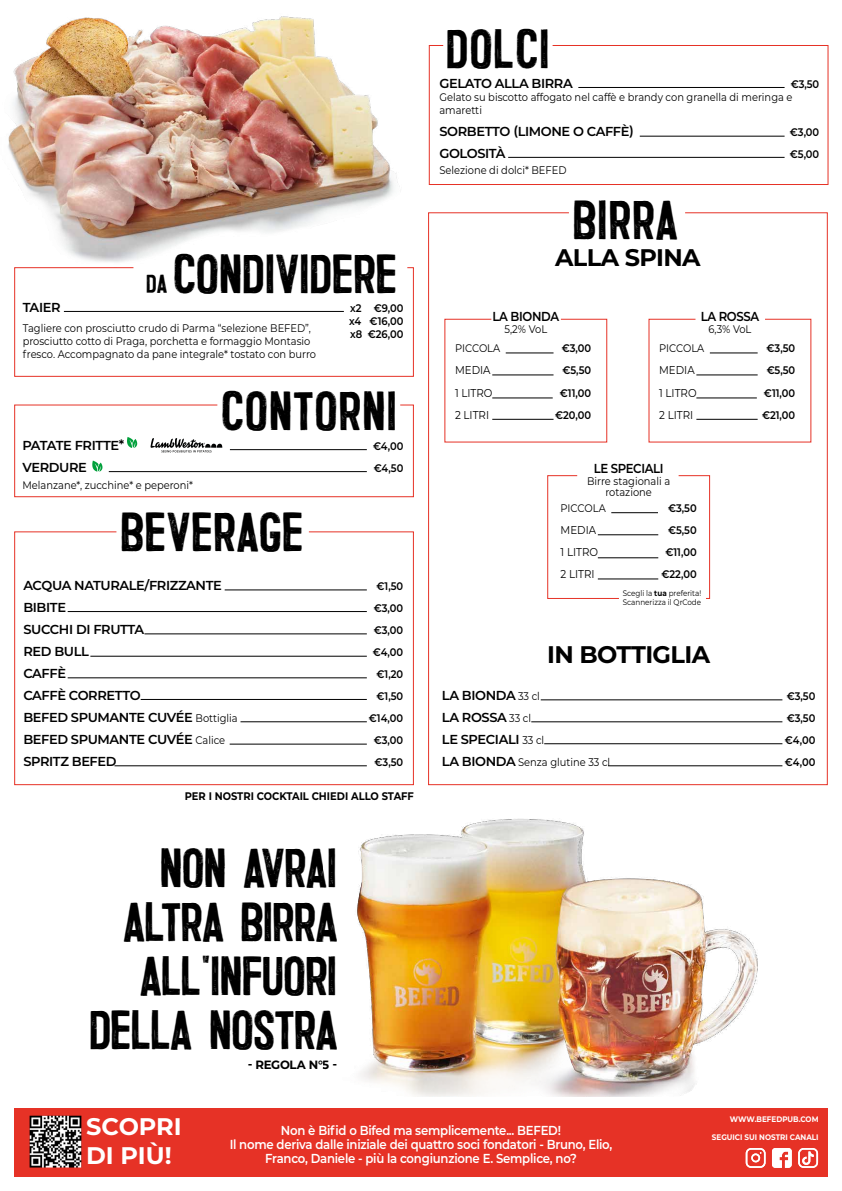
<style>
.page{position:relative;width:842px;height:1191px;background:#fff}
.page>*{position:absolute;margin:0;border:0;box-sizing:border-box;transform-origin:0 0}
.t1{font:45px/54px "Trincha";letter-spacing:-.02em;color:#000;text-align:right}
.t2{font:45px "Trincha";color:#000}
.t3{font:700 24px "Montserrat";letter-spacing:-.025em;color:#000}
.t4{font:700 24px/28.8px "Montserrat";color:#fff}
.t5{font:600 13px "Montserrat";letter-spacing:-.03em;color:#000}
.t6{font:600 13px/14px "Montserrat";letter-spacing:-.02em;color:#fff;text-align:center;scale:.9 1}
.t7{font:600 13px "Montserrat";letter-spacing:-.03em;color:#000;scale:.9 1}
.t8{font:700 12px "Montserrat";letter-spacing:-.025em;color:#000}
.t9{font:11.4px "Montserrat";color:#000;scale:.9 1}
.t10{font:11px/13px "Montserrat";color:#000;scale:.9 1}
.t11{font:600 11px/13px "Montserrat";color:#000;text-align:justify;scale:.9 1}
.t12{font:700 11px "Montserrat";color:#000;scale:.9 1}
.t13{font:8px/9px "Montserrat";color:#000;scale:.9 1}
.t14{font:700 8px "Montserrat";color:#fff;scale:.9 1}
.s1{font-size:21px}
.s2{font-weight:400;font-size:11px}
.s3{font-weight:700}
.s4{font-weight:600;font-size:13px}
</style>
<div class="page">
<div style="left:14px;top:1108px;width:814px;height:68px;background:#e63226"></div>
<svg style="left:428px;top:212px;width:400px;height:573px"></svg>
<svg style="left:444px;top:318px;width:164px;height:125px"></svg>
<hr style="left:506px;top:353px;width:47px;height:1px;background:#000">
<hr style="left:492px;top:375px;width:61px;height:1px;background:#000">
<hr style="left:492px;top:398px;width:61px;height:1px;background:#000">
<hr style="left:492px;top:419px;width:61px;height:1px;background:#000">
<svg style="left:648px;top:318px;width:164px;height:125px"></svg>
<hr style="left:710px;top:353px;width:48px;height:1px;background:#000">
<hr style="left:696px;top:375px;width:62px;height:1px;background:#000">
<hr style="left:696px;top:398px;width:61px;height:1px;background:#000">
<hr style="left:696px;top:419px;width:62px;height:1px;background:#000">
<img style="left:29px;top:1115px;width:53px;height:53px">
<svg style="left:547px;top:474px;width:73px;height:125px"></svg>
<hr style="left:611px;top:512px;width:47px;height:1px;background:#000">
<hr style="left:598px;top:534px;width:60px;height:1px;background:#000">
<hr style="left:598px;top:557px;width:60px;height:1px;background:#000">
<hr style="left:598px;top:579px;width:60px;height:1px;background:#000">
<svg style="left:678px;top:474px;width:33px;height:125px"></svg>
<hr style="left:541px;top:699px;width:241px;height:1px;background:#000">
<hr style="left:531px;top:721px;width:251px;height:1px;background:#000">
<hr style="left:544px;top:743px;width:238px;height:1px;background:#000">
<hr style="left:608px;top:765px;width:174px;height:1px;background:#000">
<svg style="left:14px;top:404px;width:400px;height:94px"></svg>
<hr style="left:230px;top:449px;width:137px;height:1px;background:#000">
<hr style="left:109px;top:471px;width:258px;height:1px;background:#000">
<svg style="left:14px;top:267px;width:400px;height:110px"></svg>
<svg style="left:428px;top:45px;width:401px;height:140px"></svg>
<hr style="left:578px;top:87px;width:206px;height:1px;background:#000">
<hr style="left:640px;top:136px;width:144px;height:1px;background:#000">
<hr style="left:508px;top:157px;width:276px;height:1px;background:#000">
<svg style="left:14px;top:531px;width:400px;height:254px"></svg>
<svg style="left:746px;top:1148px;width:19px;height:19px"></svg>
<svg style="left:798px;top:1148px;width:20px;height:19px"></svg>
<svg style="left:772px;top:1148px;width:20px;height:19px"></svg>
<img style="left:357px;top:818px;width:401px;height:278px">
<img style="left:8px;top:16px;width:404px;height:268px">
<h1 class="t1" style="left:445px;top:17px;width:106px">DOLCI</h1>
<p class="t5" style="left:439px;top:74px;width:135px">GELATO ALLA BIRRA</p>
<p class="t11" style="left:791px;top:77px;width:33px">€3,50</p>
<p class="t10" style="left:439px;top:90px;width:394px">Gelato su biscotto affogato nel caffè e brandy con granella di meringa e amaretti</p>
<p class="t5" style="left:439px;top:122px;width:196px">SORBETTO (LIMONE O CAFFÈ)</p>
<p class="t11" style="left:790px;top:125px;width:34px">€3,00</p>
<p class="t5" style="left:439px;top:144px;width:68px">GOLOSITÀ</p>
<p class="t11" style="left:790px;top:147px;width:34px">€5,00</p>
<p class="t10" style="left:439px;top:163px;width:143px">Selezione di dolci* BEFED</p>
<h1 class="t1" style="left:146px;top:242px;width:253px"><span class="s1">DA</span> CONDIVIDERE</h1>
<p class="t10" style="left:23px;top:321px;width:328px">Tagliere con prosciutto crudo di Parma “selezione BEFED”, prosciutto cotto di Praga, porchetta e formaggio Montasio fresco. Accompagnato da pane integrale* tostato con burro</p>
<p class="t5" style="left:23px;top:298px;width:39px">TAIER</p>
<p class="t11" style="left:349px;top:301px;width:62px">x2 €9,00 x4 €16,00 x8 €26,00</p>
<h1 class="t2" style="left:221px;top:377px;width:178px">CONTORNI</h1>
<p class="t5" style="left:23px;top:436px;width:103px">PATATE FRITTE*</p>
<p class="t11" style="left:373px;top:438px;width:35px">€4,00</p>
<p class="t5" style="left:23px;top:458px;width:66px">VERDURE</p>
<p class="t11" style="left:374px;top:460px;width:34px">€4,50</p>
<p class="t10" style="left:23px;top:478px;width:191px">Melanzane*, zucchine* e peperoni*</p>
<h1 class="t2" style="left:120px;top:497px;width:185px">BEVERAGE</h1>
<p class="t5" style="left:23px;top:575px;width:200px">ACQUA NATURALE/FRIZZANTE</p>
<p class="t11" style="left:376px;top:578px;width:31px">€1,50</p>
<p class="t5" style="left:23px;top:597px;width:44px">BIBITE</p>
<p class="t11" style="left:374px;top:600px;width:34px">€3,00</p>
<p class="t5" style="left:23px;top:619px;width:122px">SUCCHI DI FRUTTA</p>
<p class="t11" style="left:374px;top:622px;width:34px">€3,00</p>
<p class="t5" style="left:23px;top:641px;width:67px">RED BULL</p>
<p class="t11" style="left:373px;top:644px;width:35px">€4,00</p>
<p class="t5" style="left:23px;top:663px;width:44px">CAFFÈ</p>
<p class="t11" style="left:376px;top:666px;width:31px">€1,20</p>
<p class="t5" style="left:23px;top:685px;width:119px">CAFFÈ CORRETTO</p>
<p class="t11" style="left:376px;top:688px;width:31px">€1,50</p>
<p class="t5" style="left:23px;top:707px;width:216px">BEFED SPUMANTE CUVÉE <span class="s2">Bottiglia</span></p>
<p class="t11" style="left:369px;top:710px;width:40px">€14,00</p>
<p class="t5" style="left:23px;top:729px;width:203px">BEFED SPUMANTE CUVÉE <span class="s2">Calice</span></p>
<p class="t11" style="left:374px;top:732px;width:34px">€3,00</p>
<p class="t5" style="left:23px;top:751px;width:95px">SPRITZ BEFED</p>
<p class="t11" style="left:375px;top:754px;width:33px">€3,50</p>
<p class="t12" style="left:185px;top:788px;width:256px">PER I NOSTRI COCKTAIL CHIEDI ALLO STAFF</p>
<h1 class="t1" style="left:88px;top:836px;width:250px">NON AVRAI<br>ALTRA BIRRA<br>ALL'INFUORI<br>DELLA NOSTRA</h1>
<p class="t8" style="left:248px;top:1055px;width:91px">- REGOLA N°5 -</p>
<h1 class="t1" style="left:572px;top:188px;width:107px">BIRRA</h1>
<h2 class="t3" style="left:555px;top:240px;width:147px">ALLA SPINA</h2>
<p class="t7" style="left:492px;top:307px;width:75px">LA BIONDA</p>
<p class="t10" style="left:504px;top:323px;width:49px">5,2% VoL</p>
<p class="t10" style="left:455px;top:341px;width:52px">PICCOLA</p>
<p class="t11" style="left:562px;top:341px;width:34px">€3,00</p>
<p class="t9" style="left:455px;top:362px;width:41px">MEDIA</p>
<p class="t11" style="left:562px;top:363px;width:33px">€5,50</p>
<p class="t9" style="left:455px;top:385px;width:43px">1 LITRO</p>
<p class="t11" style="left:560px;top:385px;width:36px">€11,00</p>
<p class="t9" style="left:455px;top:407px;width:39px">2 LITRI</p>
<p class="t11" style="left:555px;top:408px;width:41px">€20,00</p>
<p class="t7" style="left:701px;top:307px;width:66px">LA ROSSA</p>
<p class="t10" style="left:708px;top:323px;width:49px">6,3% VoL</p>
<p class="t10" style="left:659px;top:341px;width:52px">PICCOLA</p>
<p class="t11" style="left:767px;top:341px;width:33px">€3,50</p>
<p class="t9" style="left:659px;top:362px;width:41px">MEDIA</p>
<p class="t11" style="left:767px;top:363px;width:33px">€5,50</p>
<p class="t9" style="left:659px;top:385px;width:43px">1 LITRO</p>
<p class="t11" style="left:764px;top:385px;width:36px">€11,00</p>
<p class="t9" style="left:659px;top:407px;width:39px">2 LITRI</p>
<p class="t11" style="left:762px;top:408px;width:38px">€21,00</p>
<p class="t7" style="left:594px;top:459px;width:79px">LE SPECIALI</p>
<p class="t10" style="left:587px;top:475px;width:94px;line-height:11px;text-align:center">Birre stagionali a rotazione</p>
<p class="t10" style="left:561px;top:501px;width:52px">PICCOLA</p>
<p class="t11" style="left:668px;top:501px;width:33px">€3,50</p>
<p class="t9" style="left:561px;top:522px;width:41px">MEDIA</p>
<p class="t11" style="left:668px;top:523px;width:33px">€5,50</p>
<p class="t9" style="left:561px;top:544px;width:43px">1 LITRO</p>
<p class="t11" style="left:665px;top:545px;width:36px">€11,00</p>
<p class="t9" style="left:561px;top:566px;width:39px">2 LITRI</p>
<p class="t11" style="left:661px;top:567px;width:41px">€22,00</p>
<p class="t13" style="left:623px;top:588px;width:89px">Scegli la <span class="s3">tua</span> preferita!<br>Scannerizza il QrCode</p>
<h2 class="t3" style="left:547px;top:637px;width:164px">IN BOTTIGLIA</h2>
<p class="t5" style="left:442px;top:686px;width:99px">LA BIONDA <span class="s2">33 cl</span></p>
<p class="t11" style="left:787px;top:689px;width:33px">€3,50</p>
<p class="t5" style="left:442px;top:708px;width:91px">LA ROSSA <span class="s2">33 cl</span></p>
<p class="t11" style="left:787px;top:711px;width:33px">€3,50</p>
<p class="t5" style="left:442px;top:730px;width:104px">LE SPECIALI <span class="s2">33 cl</span></p>
<p class="t11" style="left:785px;top:733px;width:35px">€4,00</p>
<p class="t10" style="left:442px;top:755px;width:189px"><span class="s4">LA BIONDA</span> Senza glutine 33 cl</p>
<p class="t11" style="left:785px;top:755px;width:35px">€4,00</p>
<h2 class="t4" style="left:86px;top:1111px;width:97px">SCOPRI<br>DI PIÙ!</h2>
<p class="t6" style="left:230px;top:1123px;width:427px">Non è Bifid o Bifed ma semplicemente... BEFED!<br>Il nome deriva dalle iniziale dei quattro soci fondatori - Bruno, Elio,<br>Franco, Daniele - più la congiunzione E. Semplice, no?</p>
<p class="t14" style="left:730px;top:1113px;width:100px">WWW.BEFEDPUB.COM</p>
<p class="t14" style="left:712px;top:1131px;width:120px">SEGUICI SUI NOSTRI CANALI</p>
</div>
